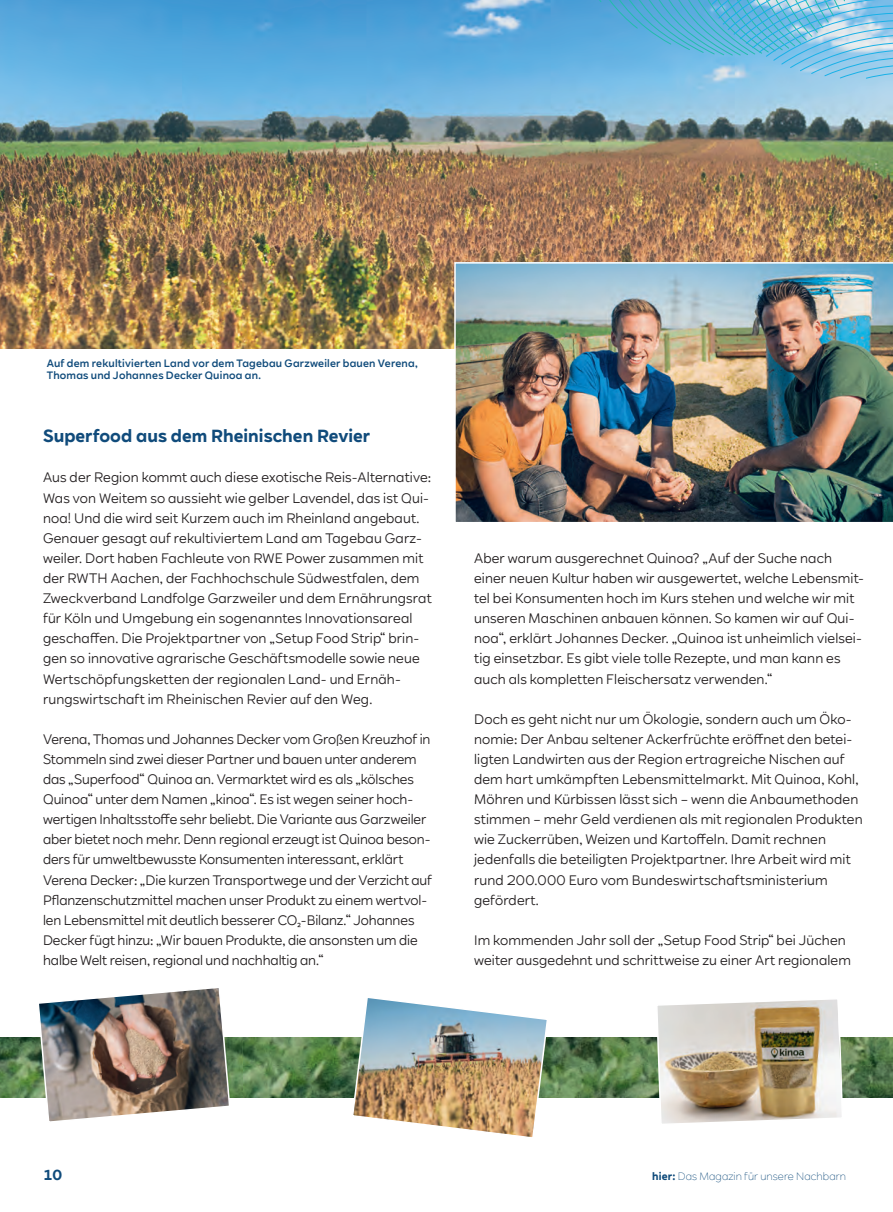
<style>
.page{position:relative;width:893px;height:1212px;background:#fff}
.page>*{position:absolute;margin:0;border:0;box-sizing:border-box;transform-origin:0 0}
.t1{font:700 17.25px "RWE Sans";letter-spacing:.005em;color:#104b7b}
.t2{font:700 14.25px "RWE Sans";color:#104b7b}
.t3{font:13.5px/20.1px "RWE Sans";letter-spacing:.005em;color:#231f20}
.t4{font:500 10.5px/12px "RWE Sans";letter-spacing:.02em;color:#104b7b}
.t5{font:300 10.5px "RWE Sans";letter-spacing:.01em;color:#104b7b}
.s1{font-weight:700}
</style>
<div class="page">
<img style="left:0;top:0;width:893px;height:349px">
<svg style="left:574px;top:0;width:319px;height:79px;background:#72bbe2"></svg>
<img style="left:0;top:1037px;width:893px;height:61px">
<img style="left:37px;top:988px;width:194px;height:134px">
<img style="left:655px;top:999px;width:189px;height:125px">
<img style="left:351px;top:998px;width:198px;height:139px">
<img style="left:454px;top:262px;width:439px;height:260px">
<p class="t4" style="left:47px;top:358px;width:373px">Auf dem rekultivierten Land vor dem Tagebau Garzweiler bauen Verena,<br>Thomas und Johannes Decker Quinoa an.</p>
<p class="t1" style="left:43px;top:425px;width:329px">Superfood aus dem Rheinischen Revier</p>
<p class="t3" style="left:43px;top:468px;width:390px">Aus der Region kommt auch diese exotische Reis-Alternative:<br>Was von Weitem so aussieht wie gelber Lavendel, das ist Qui&shy;noa! Und die wird seit Kurzem auch im Rheinland angebaut.<br>Genauer gesagt auf rekultiviertem Land am Tagebau Garz&shy;weiler. Dort haben Fachleute von RWE Power zusammen mit der RWTH Aachen, der Fachhochschule Südwestfalen, dem Zweckverband Landfolge Garzweiler und dem Ernährungsrat für Köln und Umgebung ein sogenanntes Innovationsareal geschaffen. Die Projektpartner von „Setup Food Strip“ brin&shy;gen so innovative agrarische Geschäftsmodelle sowie neue Wertschöpfungsketten der regionalen Land- und Ernäh&shy;rungswirtschaft im Rheinischen Revier auf den Weg.</p>
<p class="t3" style="left:43px;top:729px;width:390px">Verena, Thomas und Johannes Decker vom Großen Kreuzhof in Stommeln sind zwei dieser Partner und bauen unter anderem das „Superfood“ Quinoa an. Vermarktet wird es als „kölsches Quinoa“ unter dem Namen „kinoa“. Es ist wegen seiner hoch&shy;wertigen Inhaltsstoffe sehr beliebt. Die Variante aus Garzweiler aber bietet noch mehr. Denn regional erzeugt ist Quinoa beson&shy;ders für umweltbewusste Konsumenten interessant, erklärt Verena Decker: „Die kurzen Transportwege und der Verzicht auf Pflanzenschutzmittel machen unser Produkt zu einem wertvol&shy;len Lebensmittel mit deutlich besserer CO2-Bilanz.“ Johannes Decker fügt hinzu: „Wir bauen Produkte, die ansonsten um die halbe Welt reisen, regional und nachhaltig an.“</p>
<p class="t3" style="left:474px;top:548px;width:391px">Aber warum ausgerechnet Quinoa? „Auf der Suche nach einer neuen Kultur haben wir ausgewertet, welche Lebensmit&shy;tel bei Konsumenten hoch im Kurs stehen und welche wir mit unseren Maschinen anbauen können. So kamen wir auf Qui&shy;noa“, erklärt Johannes Decker. „Quinoa ist unheimlich vielsei&shy;tig einsetzbar. Es gibt viele tolle Rezepte, und man kann es auch als kompletten Fleischersatz verwenden.“</p>
<p class="t3" style="left:474px;top:709px;width:390px">Doch es geht nicht nur um Ökologie, sondern auch um Öko&shy;nomie: Der Anbau seltener Ackerfrüchte eröffnet den betei&shy;ligten Landwirten aus der Region ertragreiche Nischen auf dem hart umkämpften Lebensmittelmarkt. Mit Quinoa, Kohl, Möhren und Kürbissen lässt sich – wenn die Anbaumethoden stimmen – mehr Geld verdienen als mit regionalen Produkten wie Zuckerrüben, Weizen und Kartoffeln. Damit rechnen jedenfalls die beteiligten Projektpartner. Ihre Arbeit wird mit rund 200.000 Euro vom Bundeswirtschaftsministerium gefördert.</p>
<p class="t3" style="left:474px;top:930px;width:378px">Im kommenden Jahr soll der „Setup Food Strip“ bei Jüchen weiter ausgedehnt und schrittweise zu einer Art regionalem</p>
<p class="t2" style="left:43px;top:1166px;width:21px">10</p>
<p class="t5" style="left:652px;top:1170px;width:195px"><span class="s1">hier:</span> Das Magazin für unsere Nachbarn</p>
</div>
